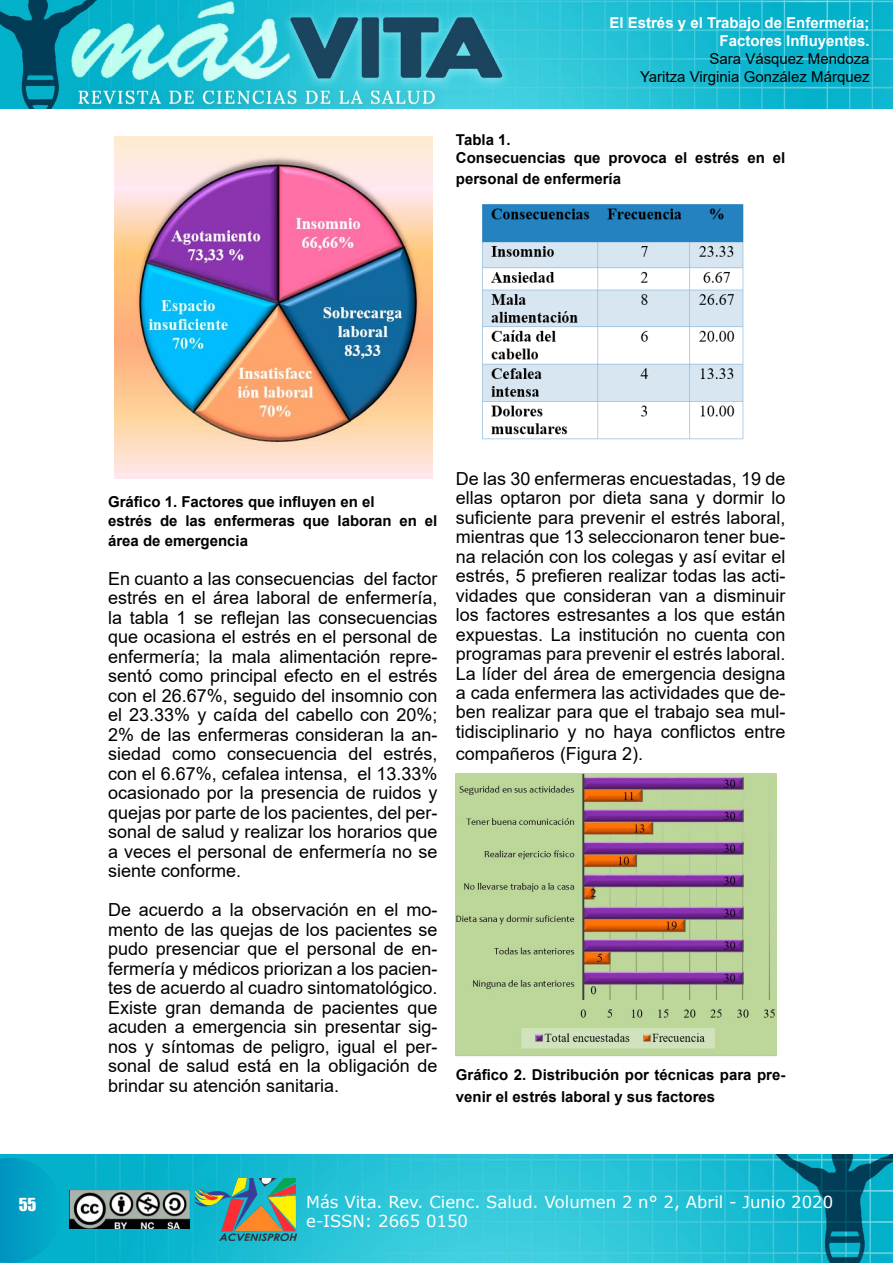
<style>
.page{position:relative;width:893px;height:1263px;background:#fff}
.page>*{position:absolute;margin:0;border:0;box-sizing:border-box;transform-origin:0 0}
.t1{font:18px/19.5px "Arial";color:#000;text-align:justify}
.t2{font:18px/19.5px "Arial";color:#020203;text-align:justify}
.t3{font:16.5px/19.8px "Verdana";color:#fffffd}
.t4{font:16.5px "Impact";color:#fff}
.t5{font:700 15px/18px "Arial";color:#020203}
.t6{font:700 15px/19.5px "Arial";color:#000}
.t7{font:700 15px/18px "Arial";color:#fff;text-align:right}
.t8{font:15px/18px "Arial";color:#000;text-align:right}
</style>
<div class="page">
<img style="left:0;top:1155px;width:893px;height:108px">
<svg style="left:0;top:1158px;width:61px;height:105px;background:#01a1c4"></svg>
<img style="left:70px;top:1191px;width:119px;height:38px">
<img style="left:195px;top:1179px;width:102px;height:62px">
<img style="left:0;top:0;width:807px;height:108px">
<img style="left:807px;top:0;width:86px;height:108px">
<img style="left:114px;top:136px;width:318px;height:342px">
<img style="left:482px;top:204px;width:262px;height:236px">
<img style="left:455px;top:774px;width:322px;height:283px">
<p class="t7" style="left:609px;top:13px;width:262px">El Estrés y el Trabajo de Enfermería;<br>Factores Influyentes.</p>
<p class="t8" style="left:640px;top:49px;width:231px">Sara Vásquez Mendoza<br>Yaritza Virginia González Márquez</p>
<p class="t5" style="left:456px;top:130px;width:331px">Tabla 1.<br>Consecuencias que provoca el estrés en el</p>
<p class="t5" style="left:456px;top:170px;width:167px">personal de enfermería</p>
<p class="t4" style="left:19px;top:1192px;width:19px">55</p>
<p class="t6" style="left:108px;top:492px;width:331px">Gráfico 1. Factores que influyen en el<br>estrés de las enfermeras que laboran en el área de emergencia</p>
<p class="t1" style="left:108px;top:569px;width:331px">En cuanto a las consecuencias del factor estrés en el área laboral de enfermería, la tabla 1 se reflejan las consecuencias que ocasiona el estrés en el personal de enfermería; la mala alimentación repre&shy;sentó como principal efecto en el estrés con el 26.67%, seguido del insomnio con el 23.33% y caída del cabello con 20%; 2% de las enfermeras consideran la an&shy;siedad como consecuencia del estrés, con el 6.67%, cefalea intensa, el 13.33% ocasionado por la presencia de ruidos y quejas por parte de los pacientes, del per&shy;sonal de salud y realizar los horarios que a veces el personal de enfermería no se siente conforme.</p>
<p class="t1" style="left:108px;top:900px;width:331px">De acuerdo a la observación en el mo&shy;mento de las quejas de los pacientes se pudo presenciar que el personal de en&shy;fermería y médicos priorizan a los pacien&shy;tes de acuerdo al cuadro sintomatológico.<br>Existe gran demanda de pacientes que acuden a emergencia sin presentar sig&shy;nos y síntomas de peligro, igual el per&shy;sonal de salud está en la obligación de brindar su atención sanitaria.</p>
<p class="t2" style="left:456px;top:468px;width:331px">De las 30 enfermeras encuestadas, 19 de ellas optaron por dieta sana y dormir lo suficiente para prevenir el estrés laboral, mientras que 13 seleccionaron tener bue&shy;na relación con los colegas y así evitar el estrés, 5 prefieren realizar todas las acti&shy;vidades que consideran van a disminuir los factores estresantes a los que están expuestas. La institución no cuenta con programas para prevenir el estrés laboral.<br>La líder del área de emergencia designa a cada enfermera las actividades que de&shy;ben realizar para que el trabajo sea mul&shy;tidisciplinario y no haya conflictos entre</p>
<p class="t2" style="left:456px;top:743px;width:189px">compañeros (Figura 2).</p>
<p class="t5" style="left:456px;top:1064px;width:331px;line-height:21.6px">Gráfico 2. Distribución por técnicas para pre&shy;venir el estrés laboral y sus factores</p>
<p class="t3" style="left:306px;top:1191px;width:529px">Más Vita. Rev. Cienc. Salud. Volumen 2 n° 2, Abril - Junio 2020 e-ISSN: 2665 0150</p>
</div>
